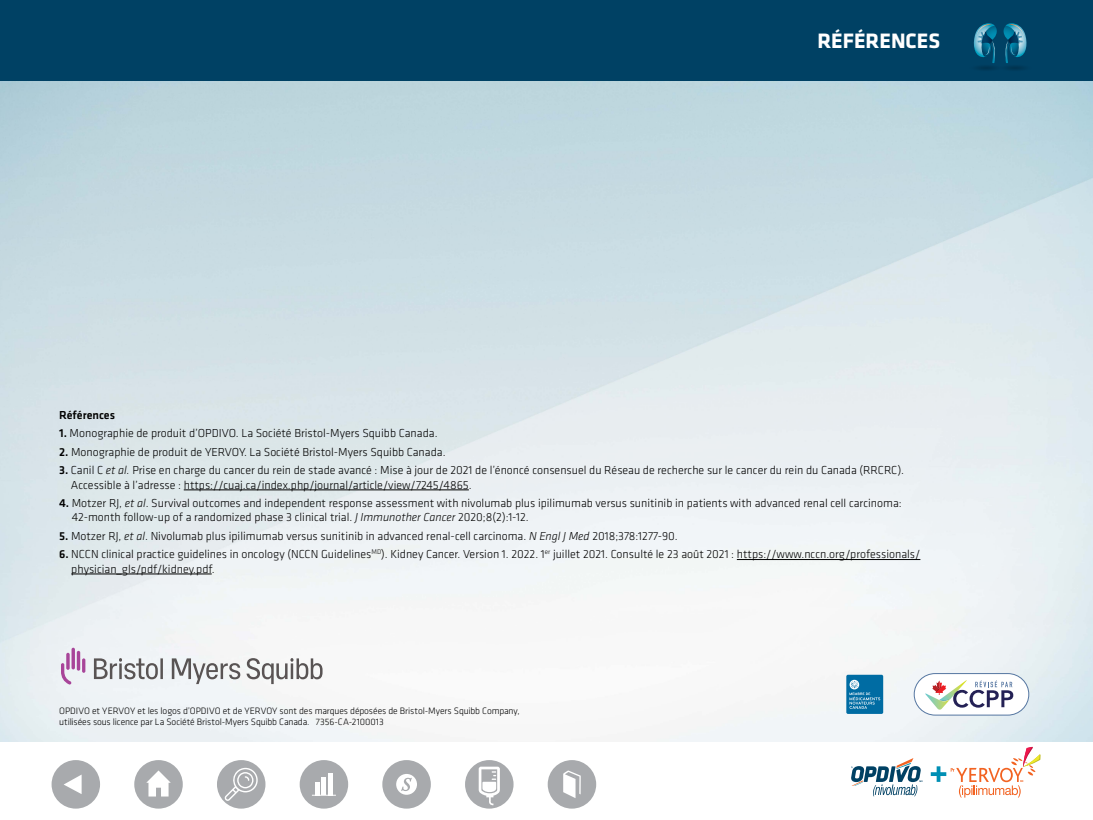
<style>
.page{position:relative;width:1093px;height:820px;background:#fff}
.page>*{position:absolute;margin:0;border:0;box-sizing:border-box;transform-origin:0 0}
.t1{font:700 21.6px "Klavika";color:#fff}
.t2{font:300 12px/14.4px "Klavika";color:#000}
.t3{font:500 12px "Klavika";color:#000}
.t4{font:300 9.6px/10.8px "Klavika";letter-spacing:-.01em;color:#000}
.s1{font-weight:500}
.s2{font-style:italic}
</style>
<div class="page">
<img style="left:0;top:80px;width:1093px;height:661px">
<div style="left:0;top:0;width:1093px;height:80px;background:#004164"></div>
<svg style="left:931px;top:746px;width:109px;height:51px"></svg>
<svg style="left:851px;top:758px;width:71px;height:38px"></svg>
<div style="left:548px;top:759px;width:48px;height:49px;background:#a8aaad;border-radius:50%"></div>
<svg style="left:563px;top:770px;width:18px;height:27px"></svg>
<div style="left:382px;top:759px;width:49px;height:49px;background:#a8aaad;border-radius:50%"></div>
<svg style="left:396px;top:774px;width:21px;height:20px"></svg>
<div style="left:217px;top:759px;width:48px;height:49px;background:#a8aaad;border-radius:50%"></div>
<svg style="left:224px;top:767px;width:35px;height:33px"></svg>
<div style="left:300px;top:759px;width:48px;height:49px;background:#a8aaad;border-radius:50%"></div>
<hr style="left:322px;top:777px;width:4px;height:17px;background:#fff">
<div style="left:315px;top:781px;width:5px;height:13px;background:#fff"></div>
<div style="left:328px;top:772px;width:5px;height:22px;background:#fff"></div>
<svg style="left:312px;top:794px;width:24px;height:1px"></svg>
<div style="left:52px;top:759px;width:48px;height:49px;background:#a8aaad;border-radius:50%"></div>
<svg style="left:64px;top:774px;width:18px;height:19px"></svg>
<div style="left:134px;top:759px;width:49px;height:49px;background:#a8aaad;border-radius:50%"></div>
<svg style="left:146px;top:770px;width:25px;height:26px"></svg>
<svg style="left:973px;top:23px;width:54px;height:47px"></svg>
<div style="left:465px;top:759px;width:48px;height:49px;background:#a8aaad;border-radius:50%"></div>
<svg style="left:479px;top:766px;width:21px;height:39px"></svg>
<svg style="left:61px;top:647px;width:24px;height:37px"></svg>
<svg style="left:94px;top:657px;width:228px;height:26px"></svg>
<svg style="left:914px;top:673px;width:115px;height:42px"></svg>
<div style="left:846px;top:674px;width:37px;height:39px;background:#006ca3;border-radius:2px"></div>
<svg style="left:849px;top:680px;width:31px;height:28px"></svg>
<hr style="left:184px;top:489px;width:285px;height:1px;background:#000">
<hr style="left:737px;top:559px;width:183px;height:1px;background:#000">
<hr style="left:71px;top:573px;width:141px;height:1px;background:#000">
<h1 class="t1" style="left:817px;top:25px;width:124px">RÉFÉRENCES</h1>
<p class="t3" style="left:59px;top:407px;width:57px">Références</p>
<p class="t2" style="left:59px;top:426px;width:380px"><span class="s1">1.</span> Monographie de produit d’OPDIVO. La Société Bristol-Myers Squibb Canada.</p>
<p class="t2" style="left:59px;top:444px;width:388px"><span class="s1">2.</span> Monographie de produit de YERVOY. La Société Bristol-Myers Squibb Canada.</p>
<p class="t2" style="left:71px;top:462px;width:835px;text-indent:-12px"><span class="s1">3.</span> Canil C <span class="s2">et al.</span> Prise en charge du cancer du rein de stade avancé : Mise à jour de 2021 de l’énoncé consensuel du Réseau de recherche sur le cancer du rein du Canada (RRCRC).<br>Accessible à l’adresse : https://cuaj.ca/index.php/journal/article/view/7245/4865.</p>
<p class="t2" style="left:72px;top:495px;width:831px;text-indent:-12px"><span class="s1">4.</span> Motzer RJ, <span class="s2">et al</span>. Survival outcomes and independent response assessment with nivolumab plus ipilimumab versus sunitinib in patients with advanced renal cell carcinoma:<br>42-month follow-up of a randomized phase 3 clinical trial. <span class="s2">J Immunother Cancer</span> 2020;8(2):1-12.</p>
<p class="t2" style="left:59px;top:528px;width:620px"><span class="s1">5.</span> Motzer RJ, <span class="s2">et al</span>. Nivolumab plus ipilimumab versus sunitinib in advanced renal-cell carcinoma. <span class="s2">N Engl J Med</span> 2018;378:1277-90.</p>
<p class="t2" style="left:71px;top:547px;width:850px;text-indent:-12px"><span class="s1">6.</span> NCCN clinical practice guidelines in oncology (NCCN Guidelines<sup>MD</sup>). Kidney Cancer. Version 1. 2022. 1<sup>er</sup> juillet 2021. Consulté le 23 août 2021 : https://www.nccn.org/professionals/ physician_gls/pdf/kidney.pdf.</p>
<p class="t4" style="left:59px;top:705px;width:462px">OPDIVO et YERVOY et les logos d’OPDIVO et de YERVOY sont des marques déposées de Bristol-Myers Squibb Company, utilisées sous licence par La Société Bristol-Myers Squibb Canada. 7356-CA-2100013</p>
</div>
